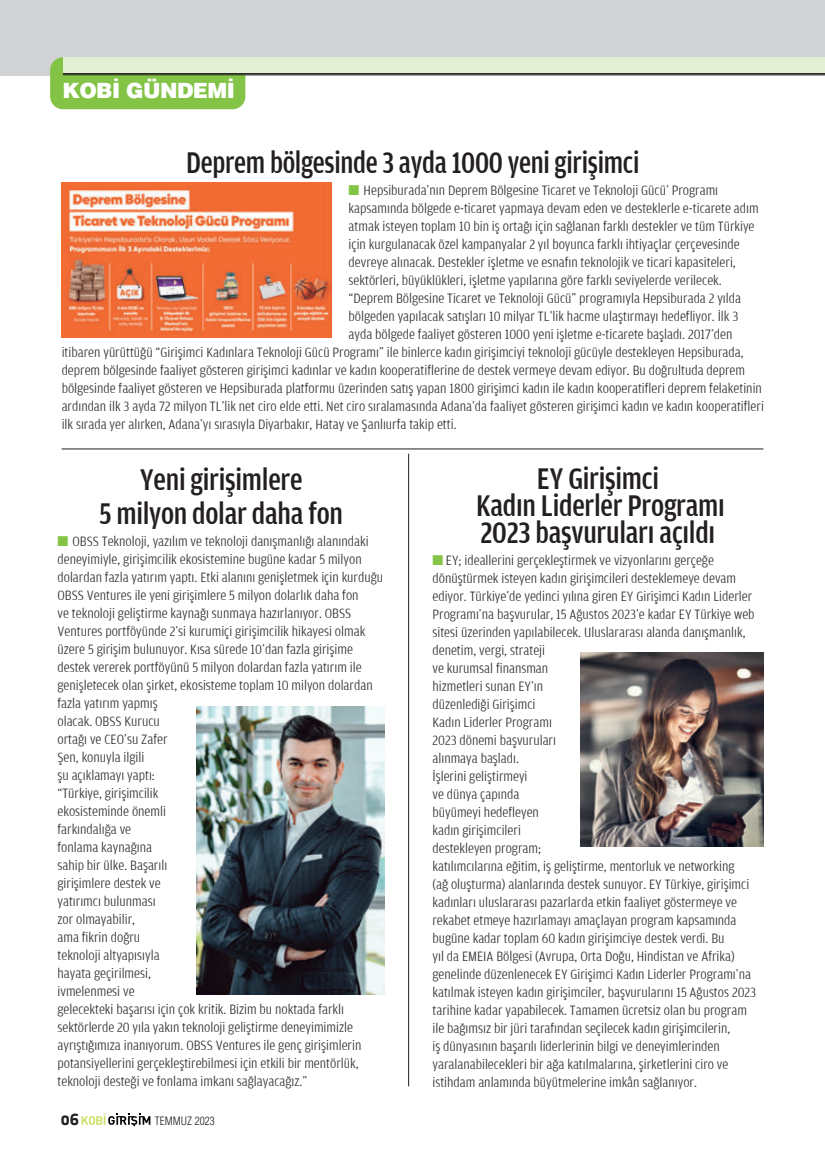
<style>
.page{position:relative;width:825px;height:1165px;background:#fff}
.page>*{position:absolute;margin:0;border:0;box-sizing:border-box;transform-origin:0 0}
.t1{font:500 condensed 31.5px/27px "Amplitude Aubi 3";letter-spacing:-.01em;color:#231f20;text-align:center}
.t2{font:500 condensed 31.5px "Amplitude Aubi 3";letter-spacing:-.01em;color:#231f20;scale:.94 1}
.t3{font:900 21px "Helveticam";letter-spacing:-.025em;color:#fff}
.t4{font:700 15px "Apex New";color:#231f20}
.t5{font:300 condensed 14.25px/18px "Amplitude Aubi 3";color:#231f20;scale:1.1 1}
.t6{font:300 11.25px "Helveticam Cond";color:#231f20}
.s1{color:#83c447}
</style>
<div class="page">
<div style="left:0;top:0;width:825px;height:76px;background:#d1d2d4"></div>
<svg style="left:82px;top:1114px;width:68px;height:12px"></svg>
<div style="left:50px;top:57px;width:195px;height:52px;background:#83c447;border-radius:13px"></div>
<div style="left:63px;top:57px;width:762px;height:17px;background:#e3f0d5"></div>
<hr style="left:63px;top:73px;width:762px;height:1px;background:#231f20">
<hr style="left:63px;top:74px;width:762px;height:1px;background:#231f20">
<hr style="left:62px;top:449px;width:701px;height:1px;background:#231f20">
<hr style="left:408px;top:454px;width:1px;height:632px;background:#231f20">
<img style="left:62px;top:183px;width:270px;height:155px">
<img style="left:197px;top:707px;width:187px;height:288px">
<img style="left:581px;top:653px;width:182px;height:193px">
<p class="t3" style="left:62px;top:77px;width:174px">KOBİ GÜNDEMİ</p>
<p class="t2" style="left:186px;top:146px;width:484px">Deprem bölgesinde 3 ayda 1000 yeni girişimci</p>
<p class="t5" style="left:349px;top:182px;width:337px"><span class="s1">■</span> Hepsiburada’nın Deprem Bölgesine Ticaret ve Teknoloji Gücü’ Programı</p>
<p class="t5" style="left:349px;top:200px;width:374px">kapsamında bölgede e-ticaret yapmaya devam eden ve desteklerle e-ticarete adım</p>
<p class="t5" style="left:349px;top:218px;width:370px">atmak isteyen toplam 10 bin iş ortağı için sağlanan farklı destekler ve tüm Türkiye</p>
<p class="t5" style="left:349px;top:236px;width:357px">için kurgulanacak özel kampanyalar 2 yıl boyunca farklı ihtiyaçlar çerçevesinde</p>
<p class="t5" style="left:349px;top:254px;width:353px">devreye alınacak. Destekler işletme ve esnafın teknolojik ve ticari kapasiteleri,</p>
<p class="t5" style="left:349px;top:272px;width:341px">sektörleri, büyüklükleri, işletme yapılarına göre farklı seviyelerde verilecek.</p>
<p class="t5" style="left:349px;top:290px;width:358px">“Deprem Bölgesine Ticaret ve Teknoloji Gücü” programıyla Hepsiburada 2 yılda</p>
<p class="t5" style="left:349px;top:308px;width:356px">bölgeden yapılacak satışları 10 milyar TL’lik hacme ulaştırmayı hedefliyor. İlk 3</p>
<p class="t5" style="left:349px;top:326px;width:350px">ayda bölgede faaliyet gösteren 1000 yeni işletme e-ticarete başladı. 2017’den</p>
<p class="t5" style="left:62px;top:344px;width:621px">itibaren yürüttüğü “Girişimci Kadınlara Teknoloji Gücü Programı” ile binlerce kadın girişimciyi teknoloji gücüyle destekleyen Hepsiburada,</p>
<p class="t5" style="left:62px;top:362px;width:623px">deprem bölgesinde faaliyet gösteren girişimci kadınlar ve kadın kooperatiflerine de destek vermeye devam ediyor. Bu doğrultuda deprem</p>
<p class="t5" style="left:62px;top:380px;width:638px">bölgesinde faaliyet gösteren ve Hepsiburada platformu üzerinden satış yapan 1800 girişimci kadın ile kadın kooperatifleri deprem felaketinin</p>
<p class="t5" style="left:62px;top:398px;width:640px">ardından ilk 3 ayda 72 milyon TL’lik net ciro elde etti. Net ciro sıralamasında Adana’da faaliyet gösteren girişimci kadın ve kadın kooperatifleri</p>
<p class="t5" style="left:62px;top:416px;width:360px">ilk sırada yer alırken, Adana’yı sırasıyla Diyarbakır, Hatay ve Şanlıurfa takip etti.</p>
<p class="t1" style="left:100px;top:462px;width:245px;line-height:34.5px">Yeni girişimlere<br>5 milyon dolar daha fon</p>
<p class="t5" style="left:57px;top:533px;width:297px"><span class="s1">■</span> OBSS Teknoloji, yazılım ve teknoloji danışmanlığı alanındaki deneyimiyle, girişimcilik ekosistemine bugüne kadar 5 milyon dolardan fazla yatırım yaptı. Etki alanını genişletmek için kurduğu OBSS Ventures ile yeni girişimlere 5 milyon dolarlık daha fon<br>ve teknoloji geliştirme kaynağı sunmaya hazırlanıyor. OBSS Ventures portföyünde 2’si kurumiçi girişimcilik hikayesi olmak üzere 5 girişim bulunuyor. Kısa sürede 10’dan fazla girişime destek vererek portföyünü 5 milyon dolardan fazla yatırım ile genişletecek olan şirket, ekosisteme toplam 10 milyon dolardan fazla yatırım yapmış<br>olacak. OBSS Kurucu<br>ortağı ve CEO’su Zafer<br>Şen, konuyla ilgili<br>şu açıklamayı yaptı:<br>“Türkiye, girişimcilik<br>ekosisteminde önemli<br>farkındalığa ve<br>fonlama kaynağına<br>sahip bir ülke. Başarılı<br>girişimlere destek ve<br>yatırımcı bulunması<br>zor olmayabilir,<br>ama fikrin doğru<br>teknoloji altyapısıyla<br>hayata geçirilmesi,<br>ivmelenmesi ve<br>gelecekteki başarısı için çok kritik. Bizim bu noktada farklı sektörlerde 20 yıla yakın teknoloji geliştirme deneyimimizle ayrıştığımıza inanıyorum. OBSS Ventures ile genç girişimlerin potansiyellerini gerçekleştirebilmesi için etkili bir mentörlük, teknoloji desteği ve fonlama imkanı sağlayacağız.”</p>
<p class="t1" style="left:476px;top:465px;width:250px">EY Girişimci<br>Kadın Liderler Programı<br>2023 başvuruları açıldı</p>
<p class="t5" style="left:432px;top:552px;width:296px"><span class="s1">■</span> EY; ideallerini gerçekleştirmek ve vizyonlarını gerçeğe dönüştürmek isteyen kadın girişimcileri desteklemeye devam ediyor. Türkiye’de yedinci yılına giren EY Girişimci Kadın Liderler Programı’na başvurular, 15 Ağustos 2023’e kadar EY Türkiye web sitesi üzerinden yapılabilecek. Uluslararası alanda danışmanlık, denetim, vergi, strateji<br>ve kurumsal finansman<br>hizmetleri sunan EY’ın<br>düzenlediği Girişimci<br>Kadın Liderler Programı<br>2023 dönemi başvuruları<br>alınmaya başladı.<br>İşlerini geliştirmeyi<br>ve dünya çapında<br>büyümeyi hedefleyen<br>kadın girişimcileri<br>destekleyen program;<br>katılımcılarına eğitim, iş geliştirme, mentorluk ve networking<br>(ağ oluşturma) alanlarında destek sunuyor. EY Türkiye, girişimci kadınları uluslararası pazarlarda etkin faaliyet göstermeye ve rekabet etmeye hazırlamayı amaçlayan program kapsamında bugüne kadar toplam 60 kadın girişimciye destek verdi. Bu<br>yıl da EMEIA Bölgesi (Avrupa, Orta Doğu, Hindistan ve Afrika) genelinde düzenlenecek EY Girişimci Kadın Liderler Programı’na katılmak isteyen kadın girişimciler, başvurularını 15 Ağustos 2023 tarihine kadar yapabilecek. Tamamen ücretsiz olan bu program ile bağımsız bir jüri tarafından seçilecek kadın girişimcilerin,<br>iş dünyasının başarılı liderlerinin bilgi ve deneyimlerinden yaralanabilecekleri bir ağa katılmalarına, şirketlerini ciro ve istihdam anlamında büyütmelerine imkân sağlanıyor.</p>
<p class="t4" style="left:61px;top:1108px;width:20px">06</p>
<p class="t6" style="left:155px;top:1114px;width:61px">TEMMUZ 2023</p>
</div>
